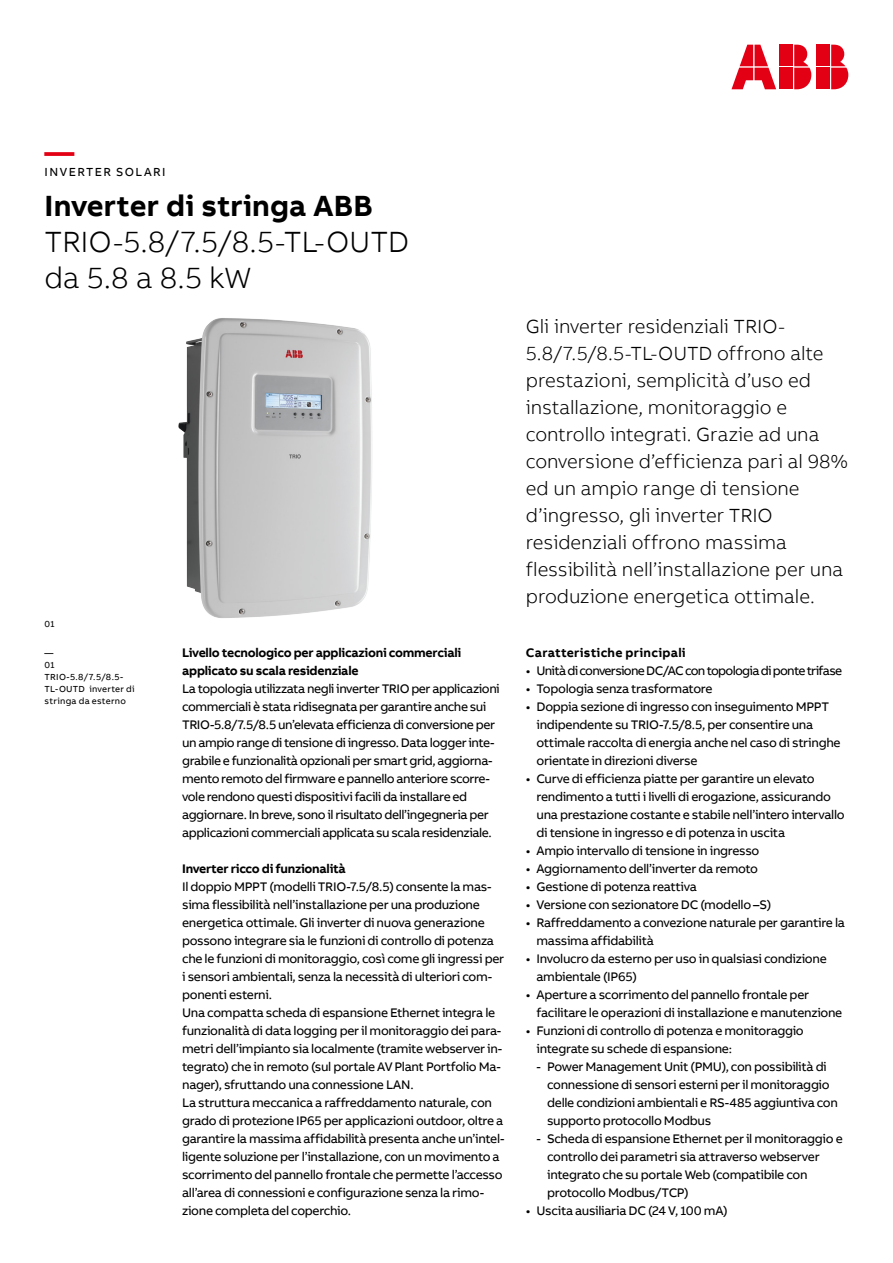
<style>
.page{position:relative;width:893px;height:1263px;background:#fff}
.page>*{position:absolute;margin:0;border:0;box-sizing:border-box;transform-origin:0 0}
.t1{font:300 30px/36px "AB Bvoice";letter-spacing:-.005em;color:#000}
.t2{font:700 30px "AB Bvoice";letter-spacing:.005em;color:#000}
.t3{font:700 30px "AB Bvoice";color:#e30015}
.t4{font:300 19.5px/27px "AB Bvoice";letter-spacing:-.005em;color:#000}
.t5{font:12.75px/18px "AB Bvoice";letter-spacing:-.025em;color:#000}
.t6{font:700 12.75px/18px "AB Bvoice";letter-spacing:-.02em;color:#000}
.t7{font:12.75px "AB Bvoice";letter-spacing:-.055em;color:#000}
.t8{font:700 12.75px "AB Bvoice";letter-spacing:.02em;color:#000}
.t9{font:12px "AB Bvoice";letter-spacing:.12em;color:#000}
.t10{font:9px/12px "AB Bvoice";letter-spacing:.025em;color:#000}
</style>
<div class="page">
<img style="left:178px;top:318px;width:194px;height:300px">
<div style="left:817px;top:45px;width:13px;height:21px;background:#e30015"></div>
<div style="left:817px;top:68px;width:13px;height:21px;background:#e30015"></div>
<svg style="left:831px;top:45px;width:17px;height:44px"></svg>
<svg style="left:731px;top:45px;width:45px;height:44px"></svg>
<div style="left:780px;top:45px;width:13px;height:21px;background:#e30015"></div>
<div style="left:780px;top:68px;width:13px;height:21px;background:#e30015"></div>
<svg style="left:794px;top:45px;width:17px;height:44px"></svg>
<h1 class="t3" style="left:45px;top:132px;width:31px">—</h1>
<p class="t9" style="left:45px;top:165px;width:122px">INVERTER SOLARI</p>
<h1 class="t2" style="left:45px;top:186px;width:330px">Inverter di stringa ABB</h1>
<h1 class="t1" style="left:45px;top:223px;width:366px">TRIO-5.8/7.5/8.5-TL-OUTD da 5.8 a 8.5 kW</h1>
<p class="t10" style="left:45px;top:618px;width:11px">01</p>
<p class="t10" style="left:45px;top:647px;width:91px">—<br>01<br>TRIO-5.8/7.5/8.5-<br>TL-OUTD inverter di stringa da esterno</p>
<p class="t6" style="left:182px;top:643px;width:281px">Livello tecnologico per applicazioni commerciali applicato su scala residenziale</p>
<p class="t5" style="left:182px;top:679px;width:319px">La topologia utilizzata negli inverter TRIO per applicazioni commerciali è stata ridisegnata per garantire anche sui TRIO-5.8/7.5/8.5 un’elevata efficienza di conversione per un ampio range di tensione di ingresso. Data logger inte&shy;grabile e funzionalità opzionali per smart grid, aggiorna&shy;mento remoto del firmware e pannello anteriore scorre&shy;vole rendono questi dispositivi facili da installare ed aggiornare. In breve, sono il risultato dell’ingegneria per applicazioni commerciali applicata su scala residenziale.</p>
<p class="t6" style="left:182px;top:859px;width:165px">Inverter ricco di funzionalità</p>
<p class="t5" style="left:182px;top:877px;width:324px">Il doppio MPPT (modelli TRIO-7.5/8.5) consente la mas&shy;sima flessibilità nell’installazione per una produzione energetica ottimale. Gli inverter di nuova generazione possono integrare sia le funzioni di controllo di potenza che le funzioni di monitoraggio, così come gli ingressi per i sensori ambientali, senza la necessità di ulteriori com&shy;ponenti esterni.<br>Una compatta scheda di espansione Ethernet integra le funzionalità di data logging per il monitoraggio dei para&shy;metri dell’impianto sia localmente (tramite webserver in&shy;tegrato) che in remoto (sul portale AV Plant Portfolio Ma&shy;nager), sfruttando una connessione LAN.<br>La struttura meccanica a raffreddamento naturale, con grado di protezione IP65 per applicazioni outdoor, oltre a garantire la massima affidabilità presenta anche un’intel&shy;ligente soluzione per l’installazione, con un movimento a scorrimento del pannello frontale che permette l’accesso all’area di connessioni e configurazione senza la rimo&shy;zione completa del coperchio.</p>
<p class="t4" style="left:526px;top:313px;width:324px">Gli inverter residenziali TRIO-5.8/7.5/8.5-TL-OUTD offrono alte prestazioni, semplicità d’uso ed installazione, monitoraggio e controllo integrati. Grazie ad una conversione d’efficienza pari al 98% ed un ampio range di tensione d’ingresso, gli inverter TRIO residenziali offrono massima flessibilità nell’installazione per una produzione energetica ottimale.</p>
<p class="t8" style="left:526px;top:644px;width:161px">Caratteristiche principali</p>
<p class="t7" style="left:526px;top:663px;width:318px">• Unità di conversione DC/AC con topologia di ponte trifase</p>
<p class="t5" style="left:526px;top:680px;width:188px">• Topologia senza trasformatore</p>
<p class="t5" style="left:536px;top:698px;width:306px;text-indent:-11px">• Doppia sezione di ingresso con inseguimento MPPT indipendente su TRIO-7.5/8.5, per consentire una ottimale raccolta di energia anche nel caso di stringhe orientate in direzioni diverse</p>
<p class="t5" style="left:536px;top:770px;width:310px;text-indent:-11px">• Curve di efficienza piatte per garantire un elevato rendimento a tutti i livelli di erogazione, assicurando una prestazione costante e stabile nell’intero intervallo di tensione in ingresso e di potenza in uscita</p>
<p class="t5" style="left:526px;top:842px;width:235px">• Ampio intervallo di tensione in ingresso</p>
<p class="t5" style="left:526px;top:860px;width:234px">• Aggiornamento dell’inverter da remoto</p>
<p class="t5" style="left:526px;top:878px;width:173px">• Gestione di potenza reattiva</p>
<p class="t5" style="left:526px;top:896px;width:247px">• Versione con sezionatore DC (modello –S)</p>
<p class="t5" style="left:536px;top:914px;width:310px;text-indent:-11px">• Raffreddamento a convezione naturale per garantire la massima affidabilità</p>
<p class="t5" style="left:536px;top:950px;width:292px;text-indent:-11px">• Involucro da esterno per uso in qualsiasi condizione ambientale (IP65)</p>
<p class="t5" style="left:536px;top:986px;width:307px;text-indent:-11px">• Aperture a scorrimento del pannello frontale per facilitare le operazioni di installazione e manutenzione</p>
<p class="t5" style="left:536px;top:1022px;width:269px;text-indent:-11px">• Funzioni di controllo di potenza e monitoraggio integrate su schede di espansione:</p>
<p class="t5" style="left:547px;top:1058px;width:292px;text-indent:-11px">- Power Management Unit (PMU), con possibilità di connessione di sensori esterni per il monitoraggio delle condizioni ambientali e RS-485 aggiuntiva con supporto protocollo Modbus</p>
<p class="t5" style="left:547px;top:1130px;width:297px;text-indent:-11px">- Scheda di espansione Ethernet per il monitoraggio e controllo dei parametri sia attraverso webserver integrato che su portale Web (compatibile con protocollo Modbus/TCP)</p>
<p class="t5" style="left:526px;top:1202px;width:203px">• Uscita ausiliaria DC (24 V, 100 mA)</p>
</div>
